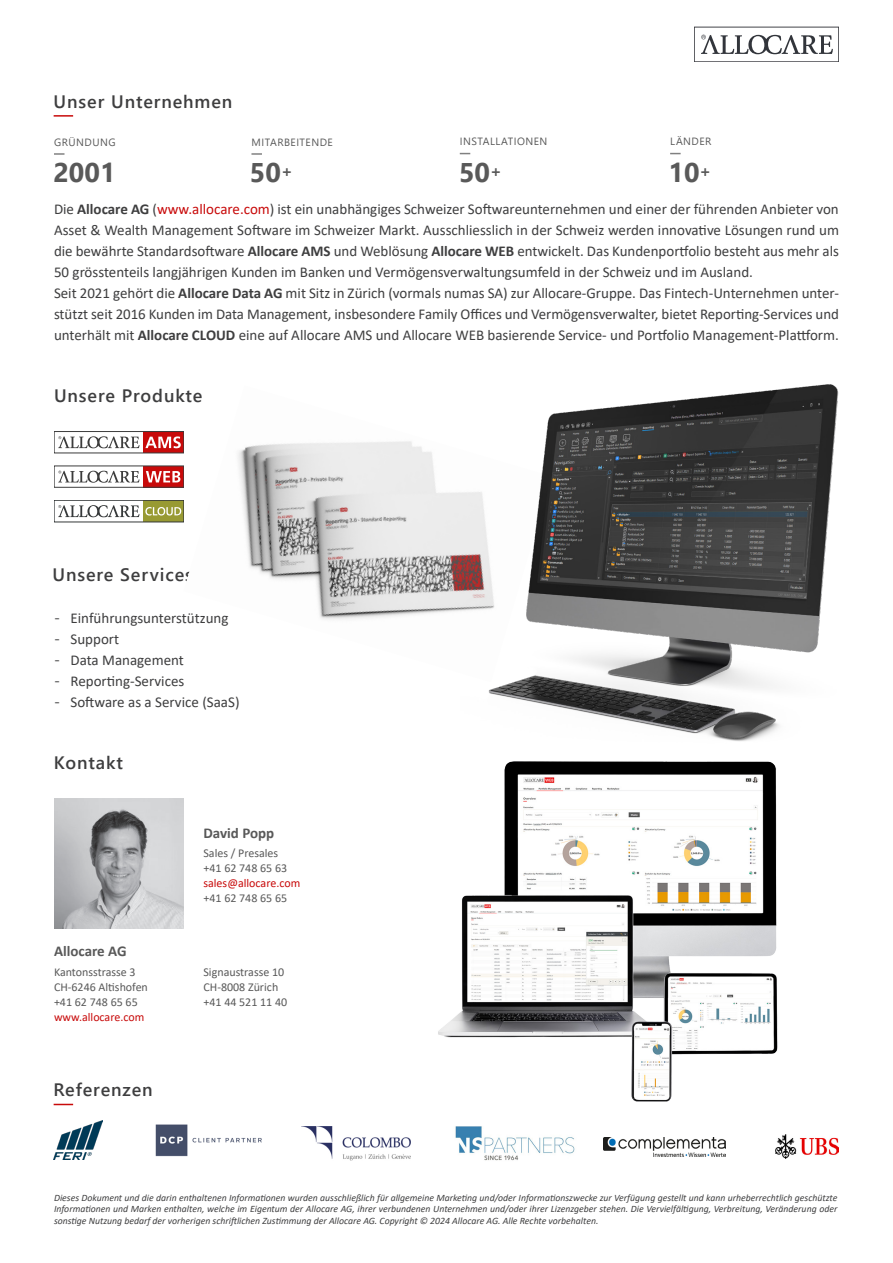
<style>
.page{position:relative;width:893px;height:1263px;background:#fff}
.page>*{position:absolute;margin:0;border:0;box-sizing:border-box;transform-origin:0 0}
.numbers{font:700 27px "Segoe UI";color:#595959}
.head2{font:600 18px "Segoe UI";letter-spacing:.05em;color:#3e3e3f}
.body{font:15px/21px "Calibri";color:#3e3e3f;text-align:justify}
.t1{font:700 15px "Calibri";color:#595959}
.body_8pt{font:12px "Calibri";color:#595959}
.body_8pt-2{font:12px "Calibri";color:#c80a0a}
.facts{font:10.5px "Segoe UI";letter-spacing:.045em;color:#595959}
.hinweis{font:italic 9.75px/11.7px "Calibri";color:#3e3e3f;text-align:justify}
.s1{font-weight:700}
.s2{color:#c80a0a}
.s3{font-family:"Segoe UI"}
</style>
<div class="page">
<svg style="left:701px;top:35px;width:132px;height:19px"></svg>
<div style="left:694px;top:27px;width:145px;height:35px;border:1px solid #434449"></div>
<svg style="left:54px;top:153px;width:10px;height:2px"></svg>
<svg style="left:251px;top:153px;width:11px;height:2px"></svg>
<svg style="left:54px;top:115px;width:19px;height:2px"></svg>
<img style="left:54px;top:798px;width:130px;height:130px">
<div style="left:143px;top:431px;width:41px;height:22px;background:#c80a0a"></div>
<svg style="left:58px;top:436px;width:81px;height:12px"></svg>
<div style="left:54px;top:431px;width:130px;height:22px;border:1px solid #3c3c3c"></div>
<svg style="left:145px;top:436px;width:36px;height:12px"></svg>
<div style="left:143px;top:466px;width:41px;height:21px;background:#c80a0a"></div>
<svg style="left:58px;top:471px;width:81px;height:12px"></svg>
<svg style="left:146px;top:471px;width:34px;height:11px"></svg>
<div style="left:143px;top:500px;width:41px;height:22px;background:#989a33"></div>
<svg style="left:58px;top:505px;width:81px;height:12px"></svg>
<div style="left:54px;top:500px;width:130px;height:22px;border:1px solid #36393a"></div>
<svg style="left:145px;top:507px;width:36px;height:8px"></svg>
<svg style="left:54px;top:1104px;width:19px;height:1px"></svg>
<img style="left:775px;top:1134px;width:64px;height:25px">
<img style="left:54px;top:1120px;width:48px;height:40px">
<img style="left:604px;top:1138px;width:121px;height:18px">
<img style="left:305px;top:1127px;width:106px;height:33px">
<img style="left:455px;top:1126px;width:120px;height:35px">
<img style="left:155px;top:1124px;width:107px;height:33px">
<img style="left:238px;top:441px;width:223px;height:179px">
<img style="left:461px;top:384px;width:378px;height:357px">
<img style="left:438px;top:761px;width:340px;height:341px">
<p class="head2" style="left:54px;top:84px;width:180px">Unser Unternehmen</p>
<p class="facts" style="left:54px;top:132px;width:63px">GRÜNDUNG</p>
<p class="numbers" style="left:53px;top:147px;width:64px">2001</p>
<p class="facts" style="left:252px;top:132px;width:83px">MITARBEITENDE</p>
<p class="facts" style="left:670px;top:132px;width:43px">LÄNDER</p>
<p class="numbers" style="left:668px;top:147px;width:44px">10<sup>+</sup></p>
<p class="facts" style="left:460px;top:132px;width:89px">INSTALLATIONEN</p>
<p class="numbers" style="left:459px;top:147px;width:44px">50<sup>+</sup></p>
<p class="numbers" style="left:250px;top:147px;width:44px">50<sup>+</sup></p>
<p class="body" style="left:54px;top:198px;width:786px">Die <span class="s1">Allocare AG</span> (<span class="s2">www.allocare.com</span>) ist ein unabhängiges Schweizer Softwareunternehmen und einer der führenden Anbieter von Asset &amp; Wealth Management Software im Schweizer Markt. Ausschliesslich in der Schweiz werden innovative Lösungen rund um die bewährte Standardsoftware <span class="s1">Allocare AMS</span> und Weblösung <span class="s1">Allocare WEB</span> entwickelt. Das Kundenportfolio besteht aus mehr als 50 grösstenteils langjährigen Kunden im Banken und Vermögensverwaltungsumfeld in der Schweiz und im Ausland.</p>
<p class="body" style="left:54px;top:282px;width:786px">Seit 2021 gehört die <span class="s1">Allocare Data AG</span> mit Sitz in Zürich (vormals numas SA) zur Allocare-Gruppe. Das Fintech-Unternehmen unter&shy;stützt seit 2016 Kunden im Data Management, insbesondere Family Offices und Vermögensverwalter, bietet Reporting-Services und unterhält mit <span class="s1">Allocare CLOUD</span> eine auf Allocare AMS und Allocare WEB basierende Service- und Portfolio Management-Plattform.</p>
<p class="head2" style="left:54px;top:378px;width:150px">Unsere Produkte</p>
<p class="head2" style="left:52px;top:558px;width:142px">Unsere Services</p>
<p class="body" style="left:54px;top:607px;width:176px"><span class="s3">-</span> Einführungsunterstützung</p>
<p class="body" style="left:54px;top:628px;width:67px"><span class="s3">-</span> Support</p>
<p class="body" style="left:54px;top:649px;width:131px"><span class="s3">-</span> Data Management</p>
<p class="body" style="left:54px;top:670px;width:132px"><span class="s3">-</span> Reporting-Services</p>
<p class="body" style="left:54px;top:691px;width:187px"><span class="s3">-</span> Software as a Service (SaaS)</p>
<p class="head2" style="left:54px;top:746px;width:71px">Kontakt</p>
<p class="t1" style="left:54px;top:941px;width:74px">Allocare AG</p>
<p class="body_8pt" style="left:54px;top:963px;width:83px">Kantonsstrasse 3</p>
<p class="body_8pt" style="left:54px;top:978px;width:95px">CH-6246 Altishofen</p>
<p class="body_8pt" style="left:54px;top:993px;width:85px">+41 62 748 65 65</p>
<p class="body_8pt-2" style="left:54px;top:1008px;width:92px">www.allocare.com</p>
<p class="head2" style="left:54px;top:1073px;width:101px">Referenzen</p>
<p class="t1" style="left:203px;top:822px;width:72px">David Popp</p>
<p class="body_8pt" style="left:203px;top:845px;width:76px">Sales / Presales</p>
<p class="body_8pt" style="left:203px;top:860px;width:85px">+41 62 748 65 63</p>
<p class="body_8pt-2" style="left:203px;top:875px;width:98px">sales@allocare.com</p>
<p class="body_8pt" style="left:203px;top:890px;width:85px">+41 62 748 65 65</p>
<p class="body_8pt" style="left:203px;top:963px;width:82px">Signaustrasse 10</p>
<p class="body_8pt" style="left:203px;top:978px;width:76px">CH-8008 Zürich</p>
<p class="body_8pt" style="left:203px;top:993px;width:85px">+41 44 521 11 40</p>
<p class="hinweis" style="left:54px;top:1191px;width:785px">Dieses Dokument und die darin enthaltenen Informationen wurden ausschließlich für allgemeine Marketing und/oder Informationszwecke zur Verfügung gestellt und kann urheberrechtlich geschützte Informationen und Marken enthalten, welche im Eigentum der Allocare AG, ihrer verbundenen Unternehmen und/oder ihrer Lizenzgeber stehen. Die Vervielfältigung, Verbreitung, Veränderung oder sonstige Nutzung bedarf der vorherigen schriftlichen Zustimmung der Allocare AG. Copyright © 2024 Allocare AG. Alle Rechte vorbehalten.</p>
</div>
